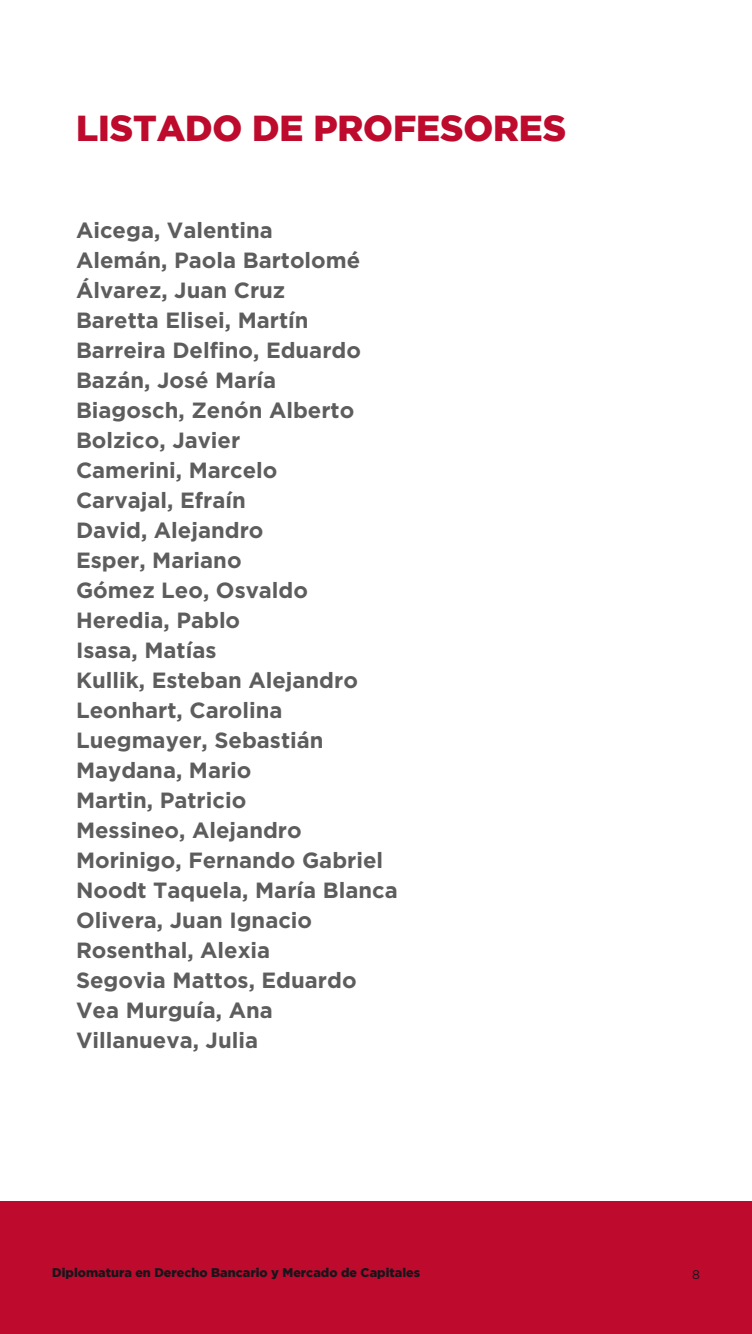
<style>
.page{position:relative;width:752px;height:1334px;background:#fff}
.page>*{position:absolute;margin:0;border:0;box-sizing:border-box;transform-origin:0 0}
.t1{font:900 36px "Gotham";letter-spacing:-.005em;color:#bd0a2d}
.t2{font:700 22px/30px "Gotham";color:#5d5d5d}
.t3{font:900 12.5px "Gotham";color:#17161b}
.t4{font:12.5px "Gotham";color:#17161b}
</style>
<div class="page">
<div style="left:0;top:1201px;width:752px;height:133px;background:#bd0a2d"></div>
<h1 class="t1" style="left:76px;top:108px;width:491px">LISTADO DE PROFESORES</h1>
<p class="t2" style="left:76px;top:215px;width:323px">Aicega, Valentina<br>Alemán, Paola Bartolomé<br>Álvarez, Juan Cruz<br>Baretta Elisei, Martín<br>Barreira Delfino, Eduardo<br>Bazán, José María<br>Biagosch, Zenón Alberto<br>Bolzico, Javier<br>Camerini, Marcelo<br>Carvajal, Efraín<br>David, Alejandro<br>Esper, Mariano<br>Gómez Leo, Osvaldo<br>Heredia, Pablo<br>Isasa, Matías<br>Kullik, Esteban Alejandro<br>Leonhart, Carolina<br>Luegmayer, Sebastián<br>Maydana, Mario<br>Martin, Patricio<br>Messineo, Alejandro<br>Morinigo, Fernando Gabriel<br>Noodt Taquela, María Blanca<br>Olivera, Juan Ignacio<br>Rosenthal, Alexia<br>Segovia Mattos, Eduardo<br>Vea Murguía, Ana<br>Villanueva, Julia</p>
<p class="t3" style="left:52px;top:1266px;width:369px">Diplomatura en Derecho Bancario y Mercado de Capitales</p>
<p class="t4" style="left:692px;top:1267px;width:9px">8</p>
</div>
